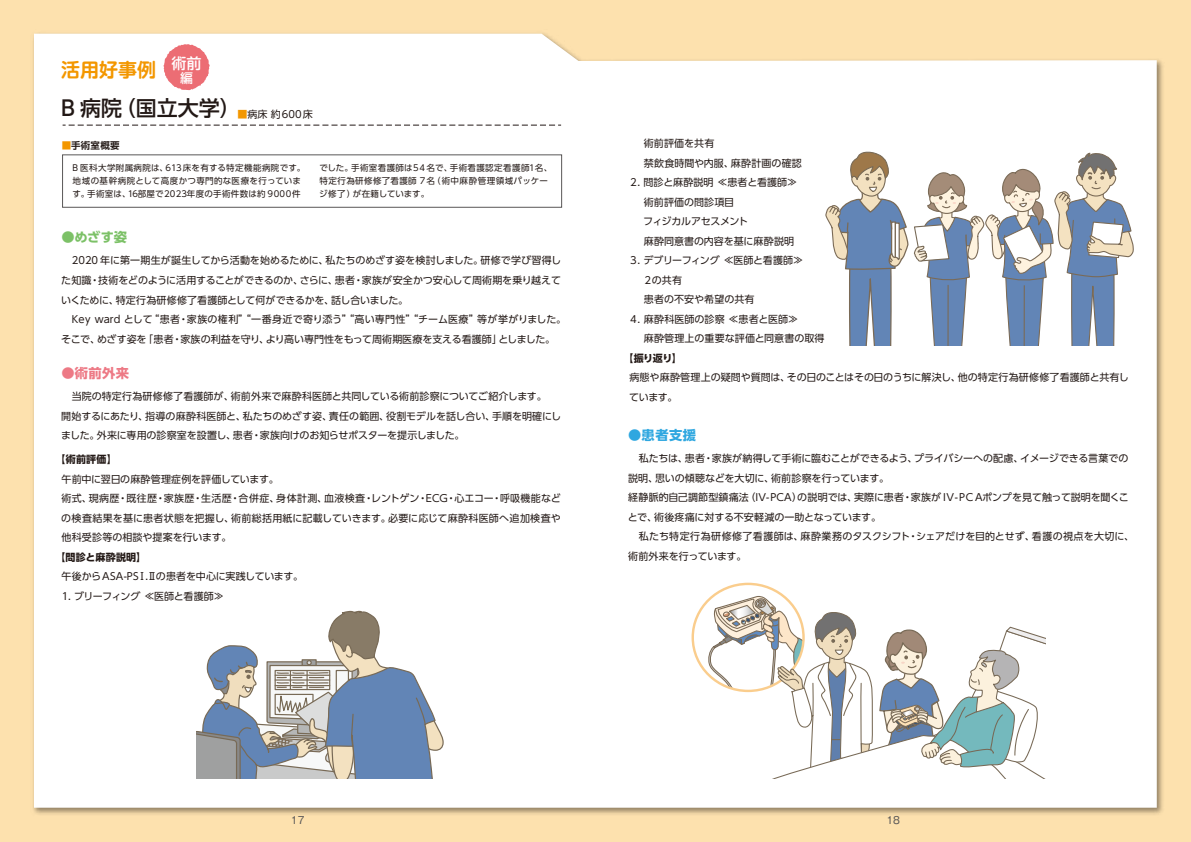
<style>
.page{position:relative;width:1191px;height:842px;background:#fde1ae}
.page>*{position:absolute;margin:0;border:0;box-sizing:border-box;transform-origin:0 0}
.t1{font:500 21px "UD Shin Go Pro";color:#221815}
.t2{font:700 19px "Shin M Go Pro De";color:#f39700}
.t3{font:700 13px "UD Shin Go Pro";color:#7cc167}
.t4{font:700 13px "UD Shin Go Pro";color:#ed7985}
.t5{font:700 13px "UD Shin Go Pro";color:#2ea7e0}
.t6{font:500 13px "Shin M Go Pro";color:#fff}
.t7{font:10px/19.5px "UD Shin Go Pro";color:#221815}
.t8{font:10px/19.5px "UD Shin Go Pro";letter-spacing:-.02em;color:#221815}
.t9{font:700 10px "UD Shin Go Pro";letter-spacing:.015em;color:#221815}
.t10{font:10px "UD Shin Go Pro";letter-spacing:-.03em;color:#221815}
.t11{font:10px "UD Shin Go Pro";letter-spacing:-.035em;color:#221815}
.t12{font:10px "Gothic MB101 Pro";color:#595757}
.t13{font:700 9.5px "UD Shin Go Pro De";letter-spacing:.025em;color:#221815}
.t14{font:8.5px/13px "UD Shin Go Pro";letter-spacing:.04em;color:#221815}
.s1{font-weight:400;font-size:10px;color:#f39700}
.s2{font-weight:400;font-size:10px}
.s3{color:#f39700}
</style>
<div class="page">
<div style="left:34px;top:34px;width:1122px;height:774px;background:#fff"></div>
<svg style="left:163px;top:44px;width:47px;height:46px;background:#f09196"></svg>
<div style="left:62px;top:155px;width:500px;height:52px;background:#fff"></div>
<svg style="left:63px;top:125px;width:498px;height:1px"></svg>
<svg style="left:197px;top:610px;width:246px;height:168px;background:#b4bcc6"></svg>
<svg style="left:692px;top:584px;width:111px;height:107px"></svg>
<svg style="left:706px;top:595px;width:339px;height:184px;background:#e1e3e2"></svg>
<svg style="left:825px;top:151px;width:310px;height:194px;background:#c2c8d2"></svg>
<h2 class="t2" style="left:61px;top:54px;width:142px">活用好事例 <sup>術前</sup></h2>
<h3 class="t6" style="left:180px;top:67px;width:14px">編</h3>
<h1 class="t1" style="left:61px;top:91px;width:253px">B 病院（国立大学）<span class="s1">■</span><span class="s2">病床 約600床</span></h1>
<p class="t13" style="left:62px;top:138px;width:59px"><span class="s3">■</span>手術室概要</p>
<p class="t14" style="left:72px;top:161px;width:234px">B 医科大学附属病院は、613床を有する特定機能病院です。地域の基幹病院として高度かつ専門的な医療を行っています。手術室は、16部屋で2023年度の手術件数は約 9000件</p>
<h3 class="t3" style="left:61px;top:227px;width:67px">●めざす姿</h3>
<p class="t14" style="left:319px;top:161px;width:234px">でした。手術室看護師は54 名で、手術看護認定看護師1名、特定行為研修修了看護師 7名（術中麻酔管理領域パッケージ修了）が在籍しています。</p>
<p class="t7" style="left:61px;top:251px;width:506px">　2020 年に第一期生が誕生してから活動を始めるために、私たちのめざす姿を検討しました。研修で学び習得した知識・技術をどのように活用することができるのか、さらに、患者・家族が安全かつ安心して周術期を乗り越えていくために、特定行為研修修了看護師として何ができるかを、話し合いました。<br>　Key ward として“患者・家族の権利”“一番身近で寄り添う”“高い専門性”“チーム医療”等が挙がりました。そこで、めざす姿を「患者・家族の利益を守り、より高い専門性をもって周術期医療を支える看護師」としました。</p>
<h3 class="t4" style="left:61px;top:362px;width:69px">●術前外来</h3>
<p class="t7" style="left:61px;top:386px;width:501px">　当院の特定行為研修修了看護師が、術前外来で麻酔科医師と共同している術前診察についてご紹介します。<br>開始するにあたり、指導の麻酔科医師と、私たちのめざす姿、責任の範囲、役割モデルを話し合い、手順を明確にしました。外来に専用の診察室を設置し、患者・家族向けのお知らせポスターを提示しました。</p>
<p class="t9" style="left:56px;top:451px;width:63px">【術前評価】</p>
<p class="t7" style="left:61px;top:469px;width:501px">午前中に翌日の麻酔管理症例を評価しています。<br>術式、現病歴・既往歴・家族歴・生活歴・合併症、身体計測、血液検査・レントゲン・ECG・心エコー・呼吸機能などの検査結果を基に患者状態を把握し、術前総括用紙に記載していきます。必要に応じて麻酔科医師へ追加検査や他科受診等の相談や提案を行います。</p>
<p class="t9" style="left:56px;top:549px;width:92px">【問診と麻酔説明】</p>
<p class="t8" style="left:60px;top:566px;width:245px">午後からASA-PSⅠ.Ⅱの患者を中心に実践しています。<br>１．ブリーフィング ≪医師と看護師≫</p>
<p class="t7" style="left:629px;top:133px;width:86px">　 術前評価を共有</p>
<p class="t7" style="left:629px;top:153px;width:174px">　 禁飲食時間や内服、麻酔計画の確認</p>
<p class="t7" style="left:628px;top:172px;width:170px">２．問診と麻酔説明 ≪患者と看護師≫</p>
<p class="t7" style="left:633px;top:192px;width:112px">　術前評価の問診項目　</p>
<p class="t11" style="left:629px;top:213px;width:120px">　 フィジカルアセスメント</p>
<p class="t7" style="left:633px;top:231px;width:162px">　麻酔同意書の内容を基に麻酔説明</p>
<p class="t10" style="left:628px;top:252px;width:176px">３．デブリーフィング ≪医師と看護師≫</p>
<p class="t7" style="left:633px;top:270px;width:61px">　２の共有　</p>
<p class="t7" style="left:629px;top:289px;width:126px">　 患者の不安や希望の共有</p>
<p class="t7" style="left:628px;top:309px;width:171px">４．麻酔科医師の診察 ≪患者と医師≫</p>
<p class="t7" style="left:629px;top:328px;width:197px">　 麻酔管理上の重要な評価と同意書の取得</p>
<p class="t9" style="left:623px;top:350px;width:60px">【振り返り】</p>
<p class="t7" style="left:629px;top:367px;width:501px">病態や麻酔管理上の疑問や質問は、その日のことはその日のうちに解決し、他の特定行為研修修了看護師と共有しています。</p>
<h3 class="t5" style="left:628px;top:425px;width:69px">●患者支援</h3>
<p class="t7" style="left:628px;top:448px;width:508px">　私たちは、患者・家族が納得して手術に臨むことができるよう、プライバシーへの配慮、イメージできる言葉での説明、思いの傾聴などを大切に、術前診察を行っています。<br>経静脈的自己調節型鎮痛法（IV-PCA）の説明では、実際に患者・家族が IV-PC Aポンプを見て触って説明を聞くことで、術後疼痛に対する不安軽減の一助となっています。<br>　私たち特定行為研修修了看護師は、麻酔業務のタスクシフト・シェアだけを目的とせず、看護の視点を大切に、術前外来を行っています。</p>
<p class="t12" style="left:291px;top:811px;width:15px">17</p>
<p class="t12" style="left:886px;top:811px;width:15px">18</p>
</div>
